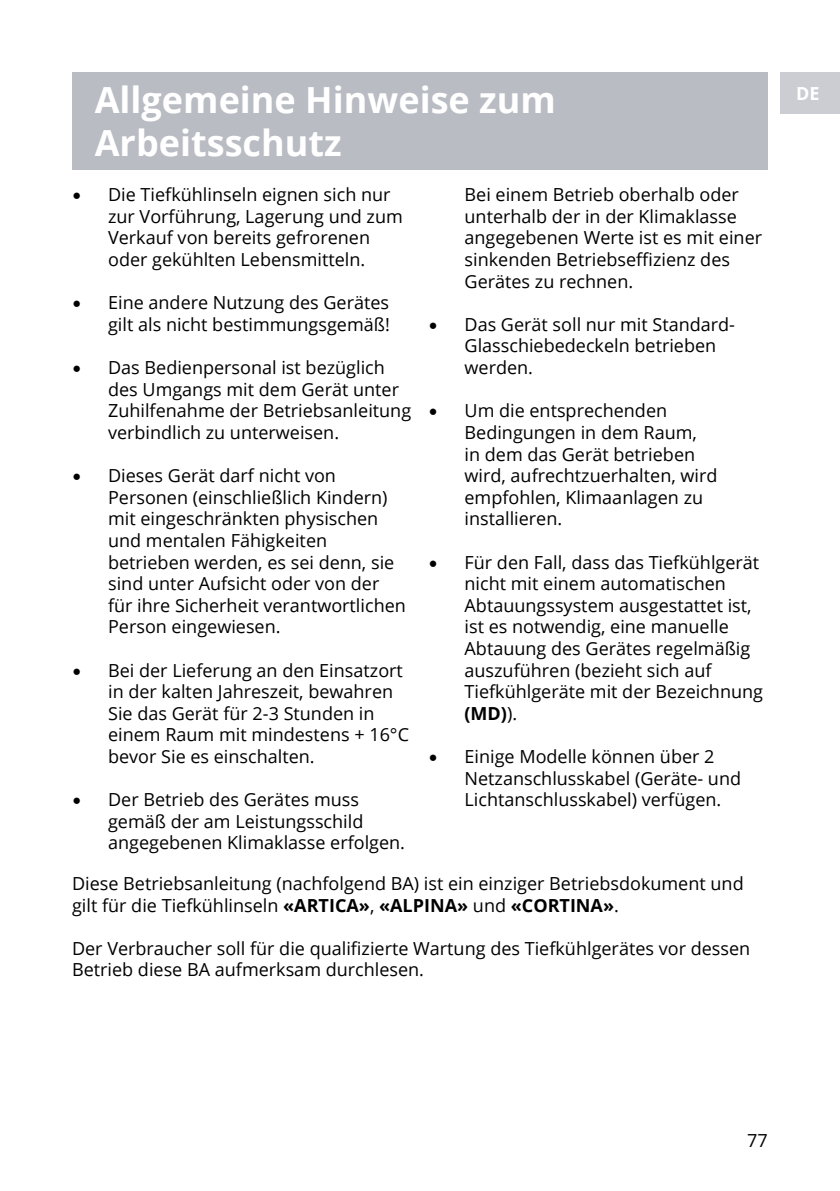
<style>
.page{position:relative;width:840px;height:1191px;background:#fff}
.page>*{position:absolute;margin:0;border:0;box-sizing:border-box;transform-origin:0 0}
.t1{font:700 36px/43.2px "Open Sans";color:#fff}
.t2{font:18px/21.6px "Open Sans";color:#000}
.t3{font:18px "Open Sans";color:#000}
.t4{font:700 18px "Open Sans";color:#fff}
.s1{font-family:"Minion Pro";font-size:24px}
.s2{font-weight:700}
</style>
<div class="page">
<div style="left:779px;top:72px;width:60px;height:41px;background:#cbcdd3"></div>
<div style="left:72px;top:72px;width:695px;height:98px;background:#b9bcc3"></div>
<h1 class="t1" style="left:95px;top:78px;width:462px">Allgemeine Hinweise zum<br>Arbeitsschutz</h1>
<p class="t2" style="left:108px;top:183px;width:296px;text-indent:-36px"><span class="s1">•</span> Die Tiefkühlinseln eignen sich nur zur Vorführung, Lagerung und zum Verkauf von bereits gefrorenen oder gekühlten Lebensmitteln.</p>
<p class="t2" style="left:72px;top:291px;width:319px;text-align:right"><span class="s1">•</span> Eine andere Nutzung des Gerätes gilt als nicht bestimmungsgemäß!</p>
<p class="t2" style="left:108px;top:356px;width:304px;text-indent:-36px"><span class="s1">•</span> Das Bedienpersonal ist bezüglich des Umgangs mit dem Gerät unter Zuhilfenahme der Betriebsanleitung verbindlich zu unterweisen.</p>
<p class="t2" style="left:108px;top:464px;width:299px;text-indent:-36px"><span class="s1">•</span> Dieses Gerät darf nicht von<br>Personen (einschließlich Kindern) mit eingeschränkten physischen und mentalen Fähigkeiten betrieben werden, es sei denn, sie sind unter Aufsicht oder von der für ihre Sicherheit verantwortlichen<br>Person eingewiesen.</p>
<p class="t2" style="left:108px;top:659px;width:302px;text-indent:-36px"><span class="s1">•</span> Bei der Lieferung an den Einsatzort in der kalten Jahreszeit, bewahren<br>Sie das Gerät für 2-3 Stunden in einem Raum mit mindestens + 16°C bevor Sie es einschalten.</p>
<p class="t2" style="left:108px;top:788px;width:298px;text-indent:-36px"><span class="s1">•</span> Der Betrieb des Gerätes muss gemäß der am Leistungsschild angegebenen Klimaklasse erfolgen.</p>
<p class="t2" style="left:464px;top:183px;width:299px">Bei einem Betrieb oberhalb oder unterhalb der in der Klimaklasse angegebenen Werte ist es mit einer sinkenden Betriebseffizienz des<br>Gerätes zu rechnen.</p>
<p class="t2" style="left:464px;top:313px;width:272px;text-indent:-36px"><span class="s1">•</span> Das Gerät soll nur mit Standard-<br>Glasschiebedeckeln betrieben werden.</p>
<p class="t2" style="left:464px;top:399px;width:254px;text-indent:-36px"><span class="s1">•</span> Um die entsprechenden<br>Bedingungen in dem Raum,<br>in dem das Gerät betrieben wird, aufrechtzuerhalten, wird empfohlen, Klimaanlagen zu installieren.</p>
<p class="t2" style="left:464px;top:551px;width:300px;text-indent:-36px"><span class="s1">•</span> Für den Fall, dass das Tiefkühlgerät nicht mit einem automatischen<br>Abtauungssystem ausgestattet ist, ist es notwendig, eine manuelle<br>Abtauung des Gerätes regelmäßig auszuführen (bezieht sich auf<br>Tiefkühlgeräte mit der Bezeichnung <span class="s2">(MD)</span>).</p>
<p class="t2" style="left:464px;top:745px;width:278px;text-indent:-36px"><span class="s1">•</span> Einige Modelle können über 2<br>Netzanschlusskabel (Geräte- und<br>Lichtanschlusskabel) verfügen.</p>
<p class="t2" style="left:72px;top:872px;width:672px">Diese Betriebsanleitung (nachfolgend BA) ist ein einziger Betriebsdokument und gilt für die Tiefkühlinseln <span class="s2">«ARTICA»</span>, <span class="s2">«ALPINA»</span> und <span class="s2">«CORTINA»</span>.</p>
<p class="t2" style="left:72px;top:937px;width:679px">Der Verbraucher soll für die qualifizierte Wartung des Tiefkühlgerätes vor dessen<br>Betrieb diese BA aufmerksam durchlesen.</p>
<p class="t4" style="left:795px;top:80px;width:25px">DE</p>
<p class="t3" style="left:746px;top:1128px;width:22px">77</p>
</div>
